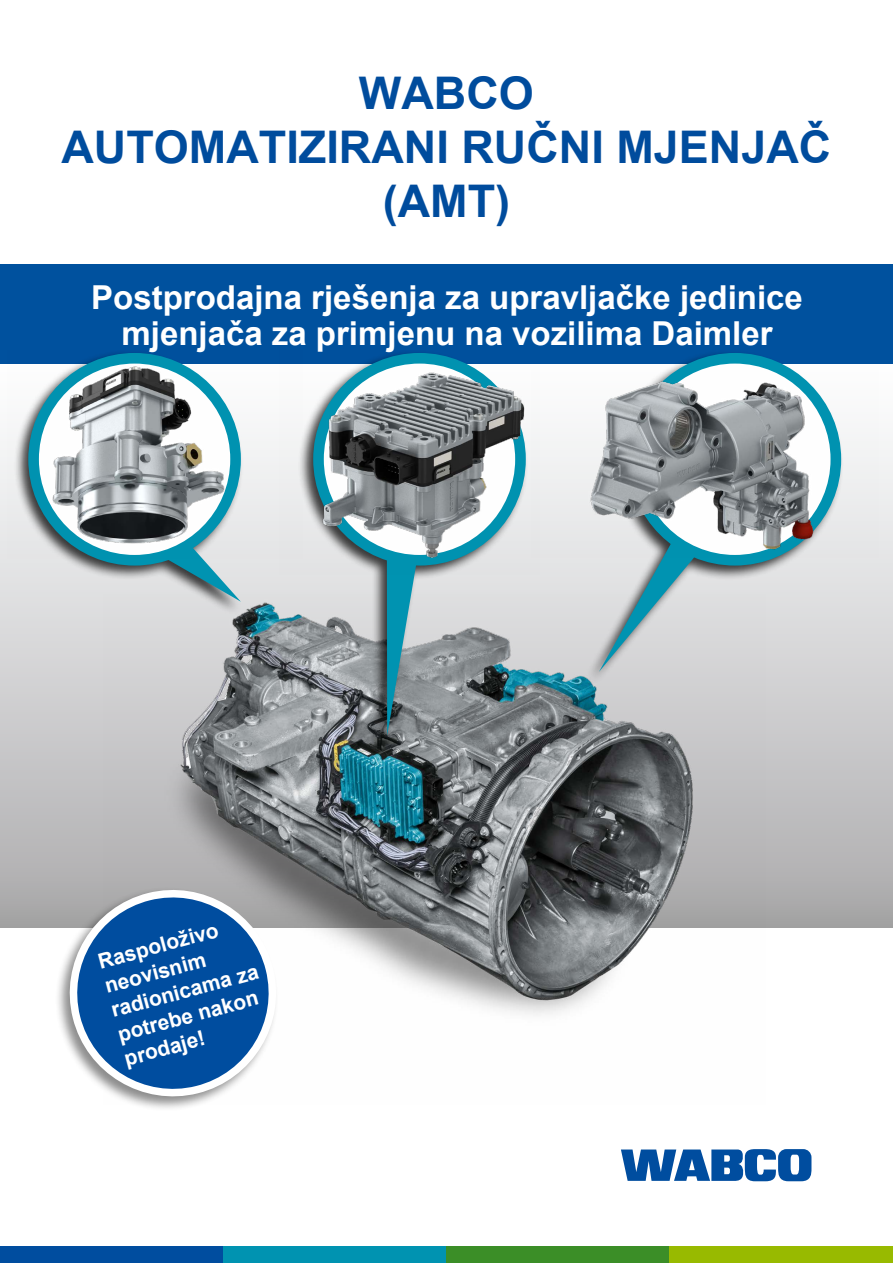
<style>
.page{position:relative;width:893px;height:1263px;background:#fff}
.page>*{position:absolute;margin:0;border:0;box-sizing:border-box;transform-origin:0 0}
.t1{font:700 45px/54px "Arial";color:#004c9d;text-align:center}
.t2{font:700 33px/36.3px "Arial";color:#fff;text-align:center}
.t3{font:700 21px/25.2px "Arial";color:#fff}
</style>
<div class="page">
<div style="left:0;top:360px;width:893px;height:567px;background:linear-gradient(to bottom,#fff,#abaaac)"></div>
<img style="left:104px;top:594px;width:661px;height:421px">
<svg style="left:621px;top:1150px;width:190px;height:31px"></svg>
<div style="left:0;top:1246px;width:223px;height:17px;background:#004d9f"></div>
<div style="left:223px;top:1246px;width:223px;height:17px;background:#0093b1"></div>
<div style="left:446px;top:1246px;width:224px;height:17px;background:#3b8e27"></div>
<div style="left:670px;top:1246px;width:223px;height:17px;background:#98ba00"></div>
<div style="left:0;top:264px;width:893px;height:100px;background:#00519e"></div>
<div style="left:13px;top:350px;width:231px;height:265px;background:#000;opacity:.75"></div>
<svg style="left:160px;top:559px;width:81px;height:43px;background:#92b4bb"></svg>
<img style="left:7px;top:351px;width:272px;height:208px">
<div style="left:585px;top:350px;width:259px;height:335px;background:#000;opacity:.75"></div>
<svg style="left:629px;top:353px;width:212px;height:213px;background:#2aa2bb"></svg>
<svg style="left:599px;top:557px;width:99px;height:115px;background:#afc7cc"></svg>
<img style="left:539px;top:370px;width:340px;height:187px">
<div style="left:298px;top:350px;width:231px;height:398px;background:#000;opacity:.75"></div>
<svg style="left:387px;top:574px;width:29px;height:162px;background:#4e96a6"></svg>
<img style="left:279px;top:351px;width:260px;height:223px">
<div style="left:55px;top:887px;width:224px;height:224px;background:#000;opacity:.45"></div>
<svg style="left:63px;top:883px;width:220px;height:220px"></svg>
<h1 class="t1" style="left:61px;top:67px;width:771px">WABCO<br>AUTOMATIZIRANI RUČNI MJENJAČ (AMT)</h1>
<p class="t2" style="left:91px;top:280px;width:713px">Postprodajna rješenja za upravljačke jedinice mjenjača za primjenu na vozilima Daimler</p>
<p class="t3" style="left:96px;top:950px;width:153px;rotate:-15deg">Raspoloživo neovisnim radionicama za potrebe nakon prodaje!</p>
</div>
